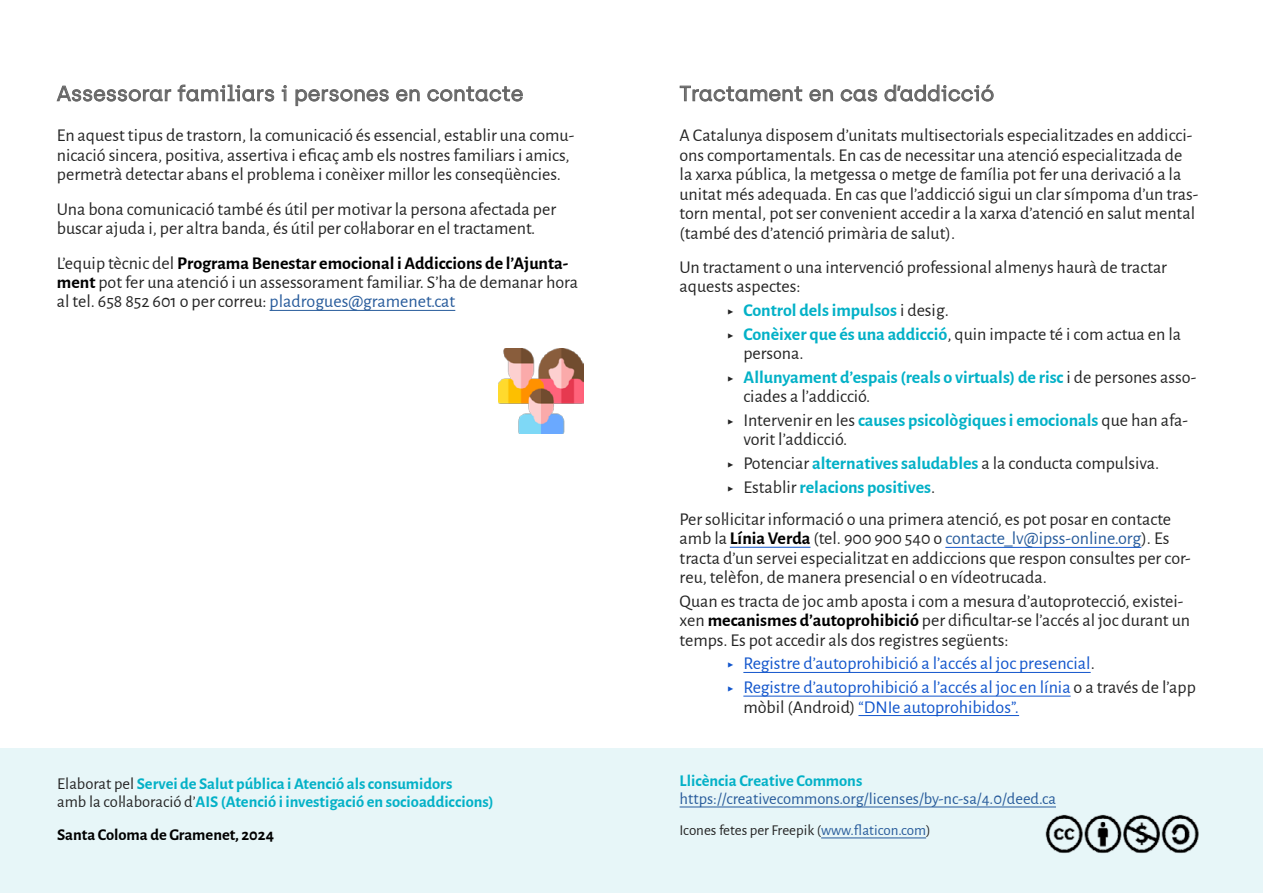
<style>
.page{position:relative;width:1263px;height:893px;background:#fff}
.page>*{position:absolute;margin:0;border:0;box-sizing:border-box;transform-origin:0 0}
.t1{font:21px "Archia";color:#666}
.t2{font:18px/19.4px "Alegreya Sans";color:#242424}
.t3{font:700 18px/23.7px "Alegreya Sans";color:#03b1c7}
.t4{font:18px/23.7px "Alegreya Sans";color:#15c}
.t5{font:700 16.5px/17.9px "Alegreya Sans";color:#03b1c7}
.t6{font:16.5px "Alegreya Sans";color:#275b9b}
.t7{font:700 16.5px "Alegreya Sans";color:#000}
.t8{font:15px "Alegreya Sans";color:#242424}
.s1{font-weight:700;color:#000}
.s2{color:#275b9b}
.s3{font-weight:400;color:#242424}
.s4{font-weight:700;color:#03b1c7}
.s5{color:#242424}
</style>
<div class="page">
<div style="left:0;top:748px;width:1263px;height:145px;background:#e7f6f8"></div>
<hr style="left:730px;top:547px;width:80px;height:1px;background:#15c">
<hr style="left:945px;top:547px;width:196px;height:1px;background:#15c">
<hr style="left:743px;top:672px;width:348px;height:1px;background:#15c">
<hr style="left:743px;top:696px;width:328px;height:1px;background:#15c">
<hr style="left:858px;top:715px;width:161px;height:1px;background:#15c">
<svg style="left:680px;top:86px;width:122px;height:16px"></svg>
<svg style="left:809px;top:89px;width:24px;height:13px"></svg>
<svg style="left:841px;top:89px;width:36px;height:13px"></svg>
<svg style="left:884px;top:85px;width:110px;height:17px"></svg>
<hr style="left:270px;top:310px;width:185px;height:1px;background:#275b9b">
<svg style="left:57px;top:86px;width:114px;height:16px"></svg>
<svg style="left:178px;top:85px;width:96px;height:17px"></svg>
<svg style="left:282px;top:85px;width:5px;height:16px"></svg>
<svg style="left:296px;top:89px;width:93px;height:17px"></svg>
<svg style="left:396px;top:89px;width:24px;height:13px"></svg>
<svg style="left:427px;top:86px;width:96px;height:16px"></svg>
<hr style="left:680px;top:807px;width:376px;height:1px;background:#275b9b">
<hr style="left:821px;top:838px;width:105px;height:1px;background:#275b9b">
<img style="left:498px;top:349px;width:85px;height:85px">
<img style="left:1045px;top:814px;width:154px;height:39px">
<p class="t1" style="left:57px;top:81px;width:468px">Assessorar familiars i persones en contacte</p>
<p class="t2" style="left:57px;top:125px;width:519px">En aquest tipus de trastorn, la comunicació és essencial, establir una comu&shy;nicació sincera, positiva, assertiva i eficaç amb els nostres familiars i amics, permetrà detectar abans el problema i conèixer millor les conseqüències.</p>
<p class="t2" style="left:57px;top:198px;width:501px">Una bona comunicació també és útil per motivar la persona afectada per buscar ajuda i, per altra banda, és útil per col·laborar en el tractament.</p>
<p class="t2" style="left:57px;top:252px;width:523px">L’equip tècnic del <span class="s1">Programa Benestar emocional i Addiccions de l’Ajunta&shy;ment</span> pot fer una atenció i un assessorament familiar. S’ha de demanar hora al tel. 658 852 601 o per correu: <span class="s2">pladrogues@gramenet.cat</span></p>
<p class="t5" style="left:57px;top:773px;width:438px"><span class="s3">Elaborat pel</span> Servei de Salut pública i Atenció als consumidors<br><span class="s3">amb la col·laboració d’</span>AIS (Atenció i investigació en socioaddiccions)</p>
<p class="t7" style="left:57px;top:822px;width:218px">Santa Coloma de Gramenet, 2024</p>
<p class="t1" style="left:680px;top:81px;width:316px">Tractament en cas d’addicció</p>
<p class="t2" style="left:680px;top:125px;width:520px">A Catalunya disposem d’unitats multisectorials especialitzades en addicci&shy;ons comportamentals. En cas de necessitar una atenció especialitzada de la xarxa pública, la metgessa o metge de família pot fer una derivació a la unitat més adequada. En cas que l’addicció sigui un clar símpoma d’un tras&shy;torn mental, pot ser convenient accedir a la xarxa d’atenció en salut mental (també des d’atenció primària de salut).</p>
<p class="t2" style="left:680px;top:257px;width:489px">Un tractament o una intervenció professional almenys haurà de tractar aquests aspectes:</p>
<p class="t3" style="left:726px;top:297px;width:456px"><span class="s3">▶</span> Control dels impulsos <span class="s3">i desig.<br>▶</span> Conèixer que és una addicció<span class="s3">, quin impacte té i com actua en la</span></p>
<p class="t3" style="left:726px;top:340px;width:471px;text-indent:17px"><span class="s3">persona.<br>▶</span> Allunyament d’espais (reals o virtuals) de risc <span class="s3">i de persones asso-</span></p>
<p class="t2" style="left:726px;top:384px;width:463px;line-height:23.7px;text-indent:17px">ciades a l’addicció.<br>▶ Intervenir en les <span class="s4">causes psicològiques i emocionals</span> que han afa-</p>
<p class="t2" style="left:726px;top:427px;width:434px;line-height:23.7px;text-indent:17px">vorit l’addicció.<br>▶ Potenciar <span class="s4">alternatives saludables</span> a la conducta compulsiva. ▶ Establir <span class="s4">relacions positives</span>.</p>
<p class="t2" style="left:680px;top:508px;width:513px">Per sol·licitar informació o una primera atenció, es pot posar en contacte amb la <span class="s1">Línia Verda</span> (tel. 900 900 540 o <span class="s2">contacte_lv@ipss-online.org</span>). Es tracta d’un servei especialitzat en addiccions que respon consultes per cor&shy;reu, telèfon, de manera presencial o en vídeotrucada.</p>
<p class="t2" style="left:680px;top:590px;width:512px">Quan es tracta de joc amb aposta i com a mesura d’autoprotecció, existei&shy;xen <span class="s1">mecanismes d’autoprohibició</span> per dificultar-se l’accés al joc durant un temps. Es pot accedir als dos registres següents:</p>
<p class="t4" style="left:726px;top:651px;width:471px">▶ Registre d’autoprohibició a l’accés al joc presencial<span class="s5">.<br></span>▶ Registre d’autoprohibició a l’accés al joc en línia <span class="s5">o a través de l’app</span></p>
<p class="t4" style="left:743px;top:694px;width:277px"><span class="s5">mòbil (Android)</span> “DNIe autoprohibidos”.</p>
<p class="t5" style="left:680px;top:771px;width:184px">Llicència Creative Commons</p>
<p class="t6" style="left:680px;top:788px;width:378px">https://creativecommons.org/licenses/by-nc-sa/4.0/deed.ca</p>
<p class="t8" style="left:680px;top:820px;width:253px">Icones fetes per Freepik (<span class="s2">www.flaticon.com</span>)</p>
</div>
